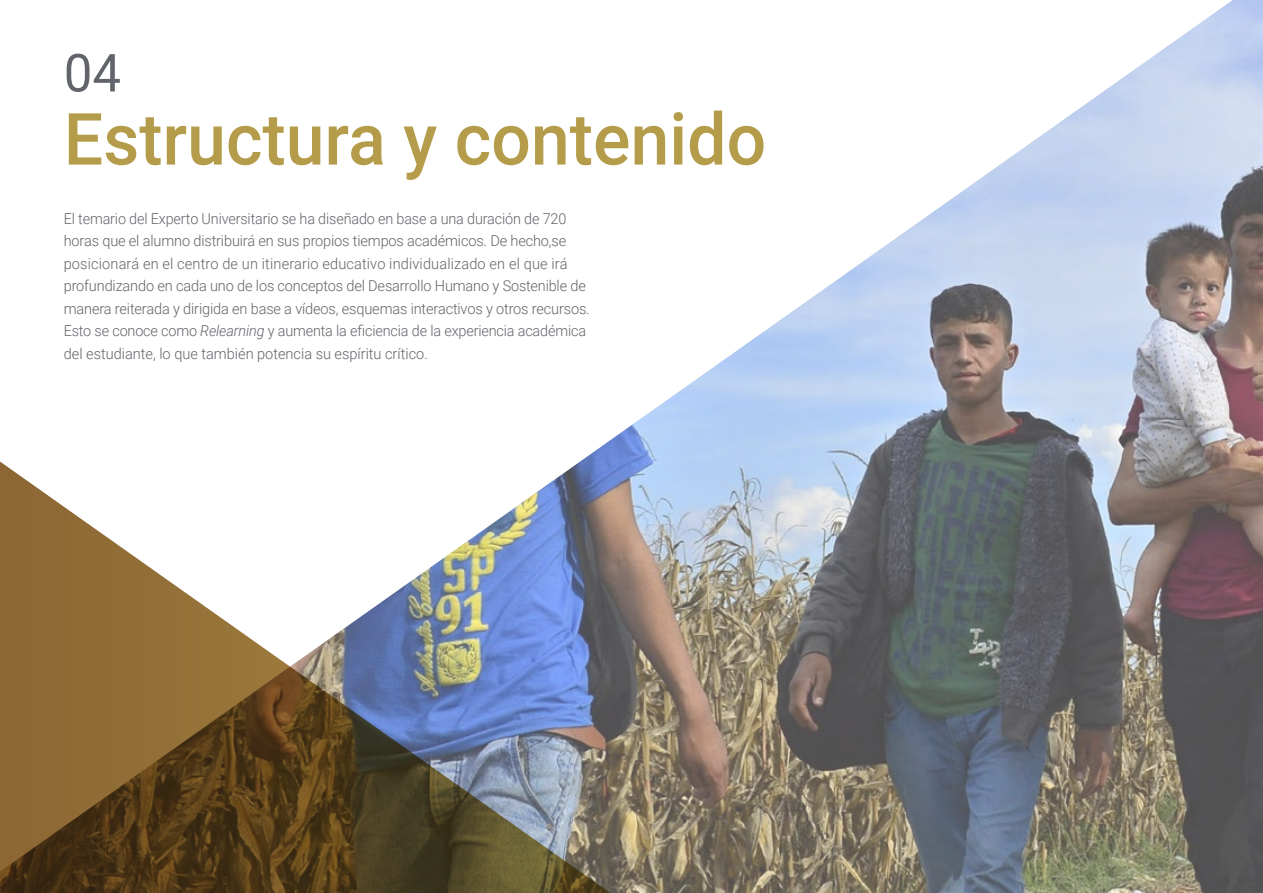
<style>
.page{position:relative;width:1263px;height:893px;background:#fff}
.page>*{position:absolute;margin:0;border:0;box-sizing:border-box;transform-origin:0 0}
.t1{font:500 72px "Roboto";color:#b49c4b}
.t2{font:52.5px "Roboto";color:#61646a}
.t3{font:300 15px/22.5px "Roboto";letter-spacing:-.01em;color:#61646a;scale:.96 1}
.s1{font-style:italic}
</style>
<div class="page">
<img style="left:602px;top:0;width:661px;height:893px">
<svg style="left:0;top:446px;width:640px;height:447px"></svg>
<h2 class="t2" style="left:64px;top:36px;width:59px">04</h2>
<h1 class="t1" style="left:64px;top:89px;width:704px">Estructura y contenido</h1>
<p class="t3" style="left:64px;top:207px;width:549px">El temario del Experto Universitario se ha diseñado en base a una duración de 720 horas que el alumno distribuirá en sus propios tiempos académicos. De hecho,se posicionará en el centro de un itinerario educativo individualizado en el que irá profundizando en cada uno de los conceptos del Desarrollo Humano y Sostenible de manera reiterada y dirigida en base a vídeos, esquemas interactivos y otros recursos.<br>Esto se conoce como <span class="s1">Relearning</span> y aumenta la eficiencia de la experiencia académica del estudiante, lo que también potencia su espíritu crítico.</p>
</div>
